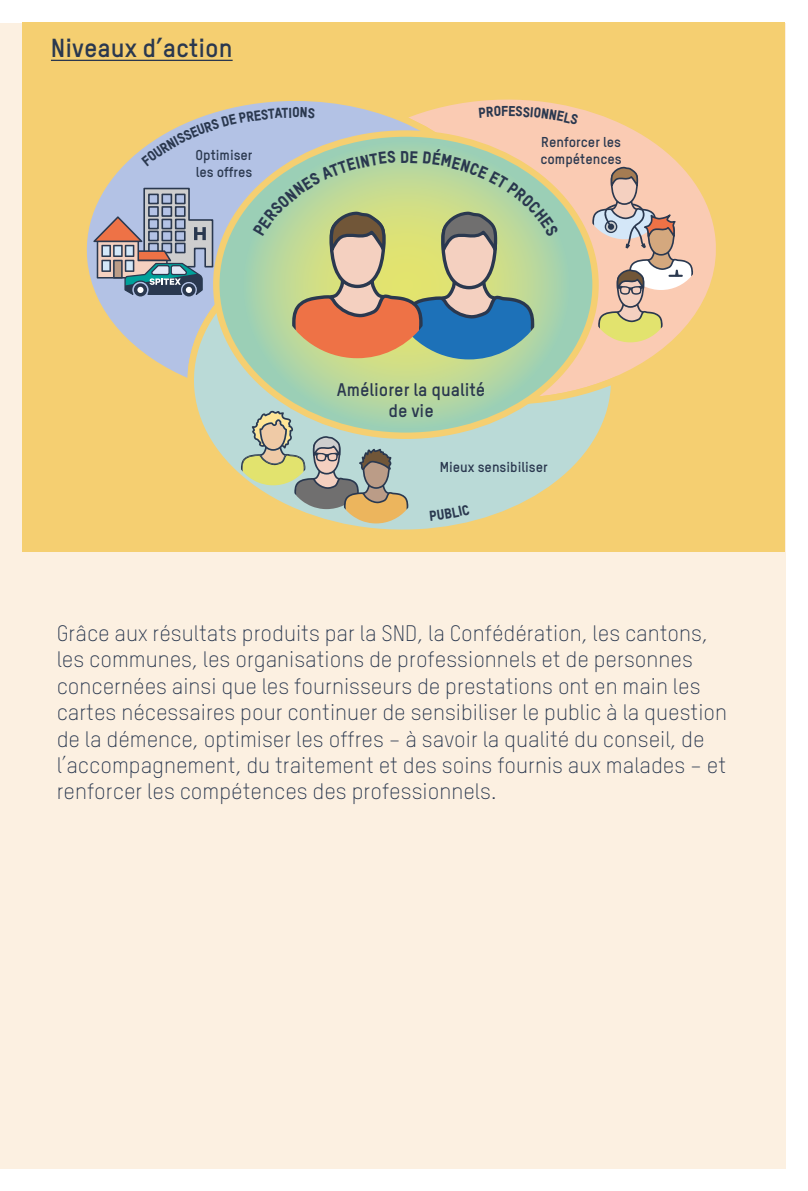
<style>
.page{position:relative;width:808px;height:1191px;background:#fff}
.page>*{position:absolute;margin:0;border:0;box-sizing:border-box;transform-origin:0 0}
.t1{font:700 25.6px "TSTAR";color:#2a384f}
.Lead_Copy{font:300 22px/26.4px "TSTAR";color:#2a384f}
.t2{font:700 18px/21.6px "TSTAR";color:#2a384f;text-align:center}
.t3{font:700 14px/17px "TSTAR";color:#2a384f}
.t4{font:14px "TSTAR Headline";color:#2a384f}
</style>
<div class="page">
<div style="left:0;top:23px;width:785px;height:1145px;background:#fcf0e1"></div>
<div style="left:23px;top:23px;width:762px;height:529px;background:#f5cf71"></div>
<hr style="left:51px;top:60px;width:182px;height:1px;background:#2a384f">
<svg style="left:506px;top:99px;width:210px;height:275px"></svg>
<svg style="left:86px;top:99px;width:420px;height:279px"></svg>
<svg style="left:190px;top:342px;width:432px;height:188px"></svg>
<svg style="left:216px;top:133px;width:379px;height:303px;background:#c1d4ac"></svg>
<svg style="left:592px;top:166px;width:101px;height:176px;background:#dec0a6"></svg>
<svg style="left:241px;top:411px;width:167px;height:112px;background:#babd9b"></svg>
<svg style="left:430px;top:504px;width:40px;height:16px"></svg>
<svg style="left:93px;top:106px;width:485px;height:253px;background:#b7bda4"></svg>
<p class="t1" style="left:51px;top:32px;width:183px">Niveaux d’action</p>
<p class="t3" style="left:196px;top:146px;width:58px">Optimiser les offres</p>
<p class="t4" style="left:292px;top:104px;width:9px">O</p>
<p class="t3" style="left:540px;top:133px;width:83px">Renforcer les compétences</p>
<p class="t2" style="left:337px;top:378px;width:150px">Améliorer la qualité de vie</p>
<p class="t3" style="left:440px;top:458px;width:109px">Mieux sensibiliser</p>
<p class="Lead_Copy" style="left:57px;top:620px;width:672px">Grâce aux résultats produits par la SND, la Confédération, les cantons, les communes, les organisations de professionnels et de personnes concernées ainsi que les fournisseurs de prestations ont en main les cartes nécessaires pour continuer de sensibiliser le public à la question de la démence, optimiser les offres – à savoir la qualité du conseil, de l’accompagnement, du traitement et des soins fournis aux malades – et renforcer les compétences des professionnels.</p>
</div>
